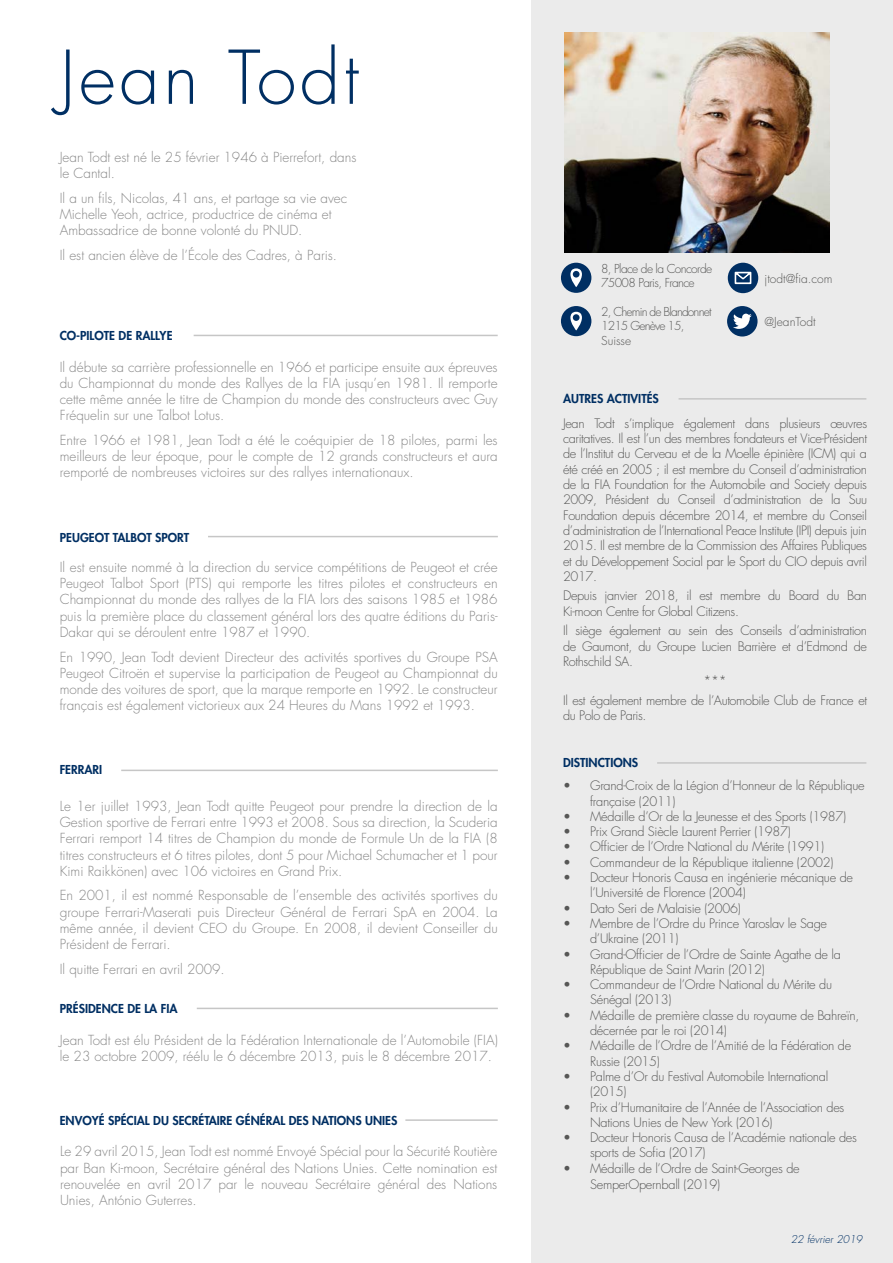
<style>
.page{position:relative;width:893px;height:1263px;background:#fff}
.page>*{position:absolute;margin:0;border:0;box-sizing:border-box;transform-origin:0 0}
.t1{font:300 72px "Futura Std";letter-spacing:.05em;color:#002f63}
.t2{font:300 13.5px/16.2px "Futura Std";color:#878787;text-align:justify}
.t3{font:300 12.75px/15.3px "Futura Std";letter-spacing:-.02em;color:#575756}
.t4{font:800 12px "Futura Std";color:#002f63}
.t5{font:300 12px/14.4px "Futura Std";letter-spacing:-.07em;color:#575756}
.t6{font:300 12px/14.4px "Futura Std";letter-spacing:-.05em;color:#575756}
.t7{font:300 12px "Futura Std";color:#575756}
.t8{font:italic 300 10.5px "Futura Std";color:#002f63}
</style>
<div class="page">
<div style="left:531px;top:0;width:362px;height:1263px;background:#ebebeb"></div>
<hr style="left:194px;top:335px;width:304px;height:1px;background:#c6c6c6">
<hr style="left:208px;top:536px;width:290px;height:1px;background:#c6c6c6">
<img style="left:564px;top:33px;width:265px;height:219px">
<svg style="left:728px;top:263px;width:30px;height:30px"></svg>
<svg style="left:735px;top:272px;width:16px;height:12px"></svg>
<div style="left:727px;top:306px;width:30px;height:30px;background:#002f63;border-radius:50%"></div>
<div style="left:561px;top:263px;width:30px;height:30px;background:#002f63;border-radius:50%"></div>
<svg style="left:570px;top:268px;width:12px;height:19px"></svg>
<div style="left:561px;top:306px;width:30px;height:30px;background:#002f63;border-radius:50%"></div>
<svg style="left:570px;top:312px;width:12px;height:18px"></svg>
<hr style="left:657px;top:762px;width:209px;height:2px;background:#c6c6c6">
<hr style="left:405px;top:1119px;width:93px;height:2px;background:#c6c6c6">
<hr style="left:121px;top:770px;width:377px;height:1px;background:#c6c6c6">
<hr style="left:197px;top:1008px;width:301px;height:1px;background:#c6c6c6">
<hr style="left:678px;top:398px;width:188px;height:2px;background:#c6c6c6">
<svg style="left:733px;top:314px;width:19px;height:15px"></svg>
<h1 class="t1" style="left:60px;top:34px;width:301px">Jean Todt</h1>
<p class="t2" style="left:60px;top:149px;width:298px">Jean Todt est né le 25 février 1946 à Pierrefort, dans le Cantal.</p>
<p class="t2" style="left:60px;top:190px;width:289px;text-align:left">Il a un fils, Nicolas, 41 ans, et partage sa vie avec<br>Michelle Yeoh, actrice, productrice de cinéma et<br>Ambassadrice de bonne volonté du PNUD.</p>
<p class="t2" style="left:60px;top:247px;width:279px">Il est ancien élève de l’École des Cadres, à Paris.</p>
<p class="t4" style="left:60px;top:328px;width:114px">CO-PILOTE DE RALLYE</p>
<p class="t2" style="left:60px;top:359px;width:439px">Il débute sa carrière professionnelle en 1966 et participe ensuite aux épreuves du Championnat du monde des Rallyes de la FIA jusqu’en 1981. Il remporte cette même année le titre de Champion du monde des constructeurs avec Guy Fréquelin sur une Talbot Lotus.</p>
<p class="t2" style="left:60px;top:432px;width:439px">Entre 1966 et 1981, Jean Todt a été le coéquipier de 18 pilotes, parmi les meilleurs de leur époque, pour le compte de 12 grands constructeurs et aura remporté de nombreuses victoires sur des rallyes internationaux.</p>
<p class="t4" style="left:60px;top:529px;width:131px">PEUGEOT TALBOT SPORT</p>
<p class="t2" style="left:60px;top:559px;width:439px">Il est ensuite nommé à la direction du service compétitions de Peugeot et crée Peugeot Talbot Sport (PTS) qui remporte les titres pilotes et constructeurs en Championnat du monde des rallyes de la FIA lors des saisons 1985 et 1986 puis la première place du classement général lors des quatre éditions du Paris-Dakar qui se déroulent entre 1987 et 1990.</p>
<p class="t2" style="left:60px;top:649px;width:439px">En 1990, Jean Todt devient Directeur des activités sportives du Groupe PSA Peugeot Citroën et supervise la participation de Peugeot au Championnat du monde des voitures de sport, que la marque remporte en 1992. Le constructeur français est également victorieux aux 24 Heures du Mans 1992 et 1993.</p>
<p class="t4" style="left:60px;top:762px;width:44px">FERRARI</p>
<p class="t2" style="left:60px;top:798px;width:440px">Le 1er juillet 1993, Jean Todt quitte Peugeot pour prendre la direction de la Gestion sportive de Ferrari entre 1993 et 2008. Sous sa direction, la Scuderia Ferrari remport 14 titres de Champion du monde de Formule Un de la FIA (8 titres constructeurs et 6 titres pilotes, dont 5 pour Michael Schumacher et 1 pour Kimi Raikkönen) avec 106 victoires en Grand Prix.</p>
<p class="t2" style="left:60px;top:888px;width:440px">En 2001, il est nommé Responsable de l’ensemble des activités sportives du groupe Ferrari-Maserati puis Directeur Général de Ferrari SpA en 2004. La même année, il devient CEO du Groupe. En 2008, il devient Conseiller du Président de Ferrari.</p>
<p class="t2" style="left:60px;top:961px;width:167px">Il quitte Ferrari en avril 2009.</p>
<p class="t4" style="left:60px;top:1001px;width:119px">PRÉSIDENCE DE LA FIA</p>
<p class="t2" style="left:60px;top:1032px;width:439px">Jean Todt est élu Président de la Fédération Internationale de l’Automobile (FIA) le 23 octobre 2009, réélu le 6 décembre 2013, puis le 8 décembre 2017.</p>
<p class="t4" style="left:60px;top:1113px;width:339px">ENVOYÉ SPÉCIAL DU SECRÉTAIRE GÉNÉRAL DES NATIONS UNIES</p>
<p class="t2" style="left:60px;top:1144px;width:439px">Le 29 avril 2015, Jean Todt est nommé Envoyé Spécial pour la Sécurité Routière par Ban Ki-moon, Secrétaire général des Nations Unies. Cette nomination est renouvelée en avril 2017 par le nouveau Secrétaire général des Nations Unies, António Guterres.</p>
<p class="t6" style="left:601px;top:261px;width:113px">8, Place de la Concorde<br>75008 Paris, France</p>
<p class="t5" style="left:601px;top:305px;width:112px">2, Chemin de Blandonnet<br>1215 Genève 15,<br>Suisse</p>
<p class="t7" style="left:765px;top:271px;width:69px">jtodt@fia.com</p>
<p class="t7" style="left:765px;top:315px;width:52px">@JeanTodt</p>
<p class="t4" style="left:563px;top:391px;width:97px">AUTRES ACTIVITÉS</p>
<p class="t3" style="left:563px;top:416px;width:306px;text-align:justify">Jean Todt s’implique également dans plusieurs œuvres caritatives. Il est l’un des membres fondateurs et Vice-Président de l’Institut du Cerveau et de la Moelle épinière (ICM) qui a été créé en 2005 ; il est membre du Conseil d’administration de la FIA Foundation for the Automobile and Society depuis 2009, Président du Conseil d’administration de la Suu Foundation depuis décembre 2014, et membre du Conseil d’administration de l’International Peace Institute (IPI) depuis juin 2015. Il est membre de la Commission des Affaires Publiques et du Développement Social par le Sport du CIO depuis avril 2017.</p>
<p class="t3" style="left:563px;top:588px;width:306px">Depuis janvier 2018, il est membre du Board du Ban<br>Ki-moon Centre for Global Citizens.</p>
<p class="t3" style="left:563px;top:623px;width:306px;text-align:justify">Il siège également au sein des Conseils d’administration de Gaumont, du Groupe Lucien Barrière et d’Edmond de Rothschild SA.</p>
<p class="t3" style="left:563px;top:671px;width:306px;line-height:19.5px;text-align:center">***<br>Il est également membre de l’Automobile Club de France et</p>
<p class="t3" style="left:563px;top:708px;width:85px">du Polo de Paris.</p>
<p class="t4" style="left:563px;top:755px;width:77px">DISTINCTIONS</p>
<p class="t3" style="left:590px;top:778px;width:276px;text-indent:-27px">• Grand-Croix de la Légion d’Honneur de la République française (2011)</p>
<p class="t3" style="left:563px;top:809px;width:285px">• Médaille d’Or de la Jeunesse et des Sports (1987)</p>
<p class="t3" style="left:563px;top:824px;width:229px">• Prix Grand Siècle Laurent Perrier (1987)</p>
<p class="t3" style="left:563px;top:839px;width:263px">• Officier de l’Ordre National du Mérite (1991)</p>
<p class="t3" style="left:563px;top:855px;width:272px">• Commandeur de la République italienne (2002)</p>
<p class="t3" style="left:590px;top:870px;width:264px;text-indent:-27px">• Docteur Honoris Causa en ingénierie mécanique de l’Université de Florence (2004)</p>
<p class="t3" style="left:563px;top:901px;width:179px">• Dato Seri de Malaisie (2006)</p>
<p class="t3" style="left:590px;top:916px;width:239px;text-indent:-27px">• Membre de l’Ordre du Prince Yaroslav le Sage d’Ukraine (2011)</p>
<p class="t3" style="left:590px;top:947px;width:252px;text-indent:-27px">• Grand-Officier de l’Ordre de Sainte Agathe de la<br>République de Saint Marin (2012)</p>
<p class="t3" style="left:590px;top:977px;width:243px;text-indent:-27px">• Commandeur de l’Ordre National du Mérite du<br>Sénégal (2013)</p>
<p class="t3" style="left:590px;top:1008px;width:271px;text-indent:-27px">• Médaille de première classe du royaume de Bahreïn, décernée par le roi (2014)</p>
<p class="t3" style="left:590px;top:1038px;width:263px;text-indent:-27px">• Médaille de l’Ordre de l’Amitié de la Fédération de<br>Russie (2015)</p>
<p class="t3" style="left:590px;top:1069px;width:240px;text-indent:-27px">• Palme d’Or du Festival Automobile International (2015)</p>
<p class="t3" style="left:590px;top:1100px;width:256px;text-indent:-27px">• Prix d’Humanitaire de l’Année de l’Association des<br>Nations Unies de New York (2016)</p>
<p class="t3" style="left:590px;top:1130px;width:268px;text-indent:-27px">• Docteur Honoris Causa de l’Académie nationale des sports de Sofia (2017)</p>
<p class="t3" style="left:590px;top:1160px;width:211px;line-height:16.2px;text-indent:-27px">• Médaille de l’Ordre de Saint-Georges de<br>SemperOpernball (2019)</p>
<p class="t8" style="left:791px;top:1233px;width:73px">22 février 2019</p>
</div>
